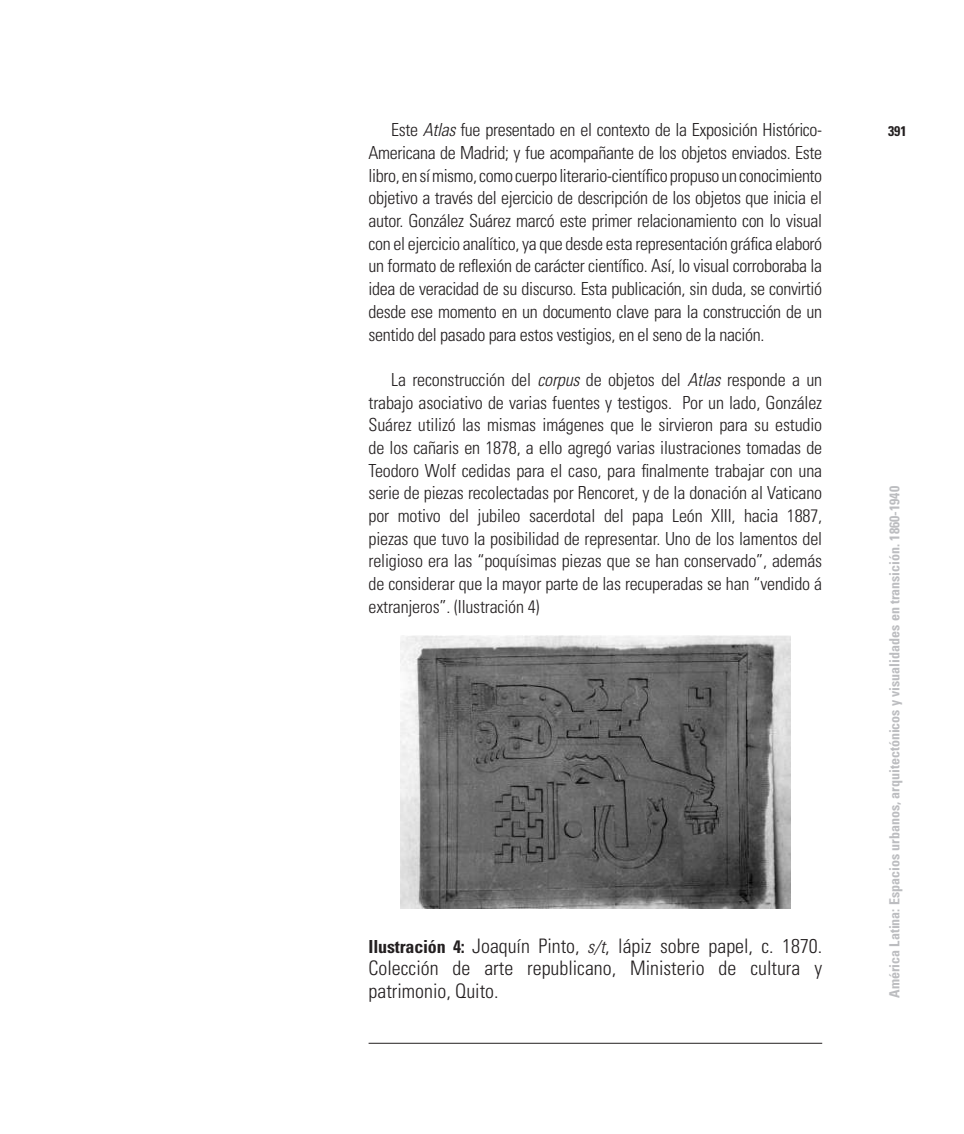
<style>
.page{position:relative;width:964px;height:1134px;background:#fff}
.page>*{position:absolute;margin:0;border:0;box-sizing:border-box;transform-origin:0 0}
.t1{font:300 condensed 20px/22.6px "Univers LT Std";color:#231f20;text-align:justify}
.t2{font:300 condensed 18px/22.6px "Univers LT Std";letter-spacing:-.015em;color:#231f20;text-align:justify}
.t3{font:700 condensed 14px "Univers LT Std";color:#bcbdc0}
.t4{font:700 condensed 14px "Univers LT Std";color:#231f20}
.s1{font-style:italic}
.s2{font-weight:700;font-size:18px}
.s3{font-style:italic;font-size:18px}
</style>
<div class="page">
<hr style="left:369px;top:1043px;width:453px;height:1px;background:#231f20">
<img style="left:400px;top:635px;width:391px;height:273px">
<p class="t2" style="left:369px;top:119px;width:455px;text-indent:23px">Este <span class="s1">Atlas</span> fue presentado en el contexto de la Exposición Histórico-Americana de Madrid; y fue acompañante de los objetos enviados. Este libro, en sí mismo, como cuerpo literario-científico propuso un conocimiento objetivo a través del ejercicio de descripción de los objetos que inicia el autor. González Suárez marcó este primer relacionamiento con lo visual con el ejercicio analítico, ya que desde esta representación gráfica elaboró un formato de reflexión de carácter científico. Así, lo visual corroboraba la idea de veracidad de su discurso. Esta publicación, sin duda, se convirtió desde ese momento en un documento clave para la construcción de un sentido del pasado para estos vestigios, en el seno de la nación.</p>
<p class="t2" style="left:369px;top:368px;width:455px;text-indent:23px">La reconstrucción del <span class="s1">corpus</span> de objetos del <span class="s1">Atlas</span> responde a un trabajo asociativo de varias fuentes y testigos. Por un lado, González Suárez utilizó las mismas imágenes que le sirvieron para su estudio de los cañaris en 1878, a ello agregó varias ilustraciones tomadas de Teodoro Wolf cedidas para el caso, para finalmente trabajar con una serie de piezas recolectadas por Rencoret, y de la donación al Vaticano por motivo del jubileo sacerdotal del papa León XIII, hacia 1887, piezas que tuvo la posibilidad de representar. Uno de los lamentos del religioso era las “poquísimas piezas que se han conservado”, además de considerar que la mayor parte de las recuperadas se han “vendido á extranjeros”. (Ilustración 4)</p>
<p class="t1" style="left:369px;top:934px;width:455px"><span class="s2">Ilustración 4:</span> Joaquín Pinto, <span class="s3">s/t</span>, lápiz sobre papel, c. 1870.<br>Colección de arte republicano, Ministerio de cultura y patrimonio, Quito.</p>
<p class="t4" style="left:888px;top:122px;width:20px">391</p>
<p class="t3" style="left:886px;top:998px;width:513px;rotate:-90deg">América Latina: Espacios urbanos, arquitectónicos y visualidades en transición. 1860-1940</p>
</div>
